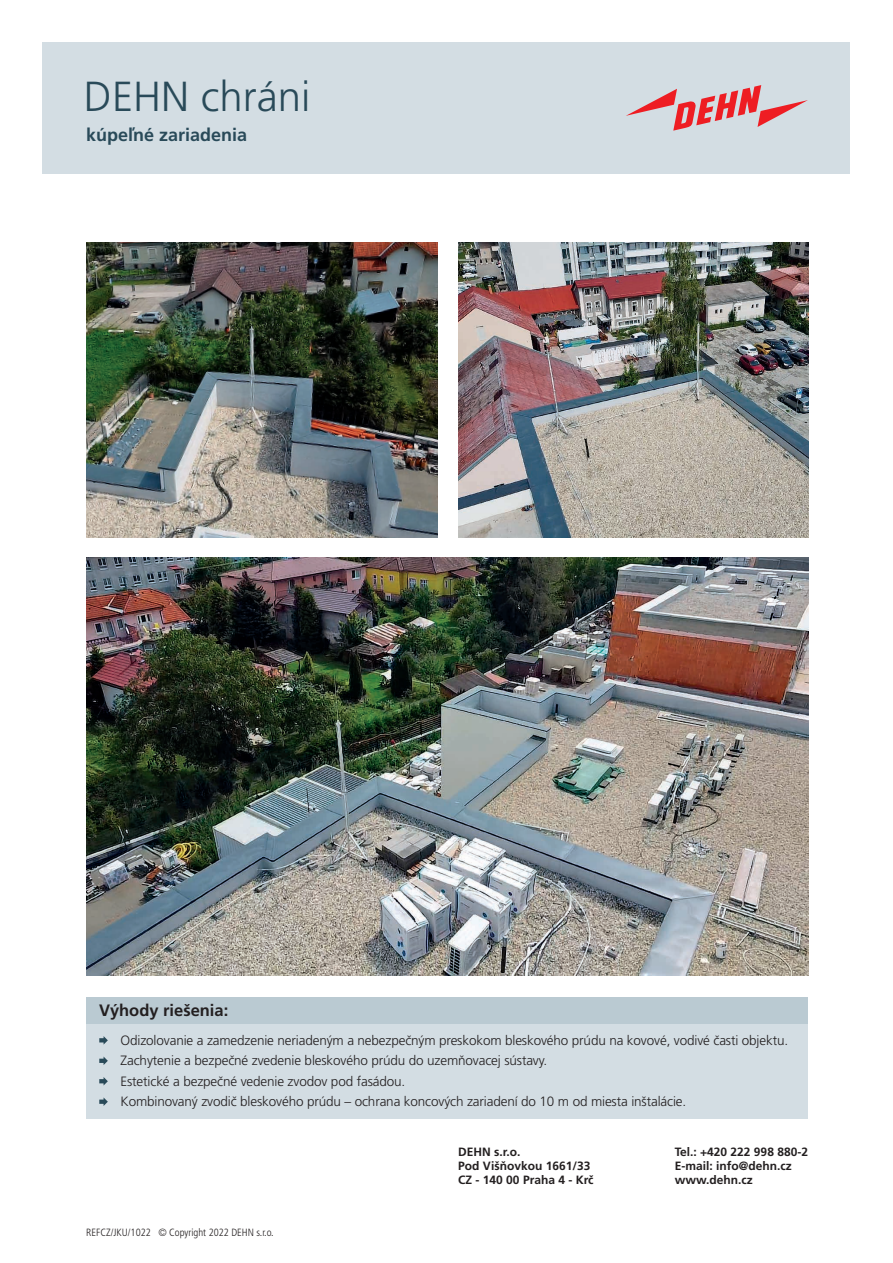
<style>
.page{position:relative;width:893px;height:1263px;background:#fff}
.page>*{position:absolute;margin:0;border:0;box-sizing:border-box;transform-origin:0 0}
.t1{font:300 42px "Frutiger CE";color:#294a59}
.t2{font:700 18px "Frutiger CE";color:#294a59}
.t3{font:700 16.5px "Frutiger CE";color:#231f20}
.t4{font:300 13.5px/20.4px "Frutiger CE";letter-spacing:-.01em;color:#231f20}
.t5{font:700 12px/14.4px "Frutiger CE";color:#231f20}
.t6{font:300 condensed 10.5px "Frutiger CE";color:#231f20}
</style>
<div class="page">
<div style="left:43px;top:43px;width:807px;height:131px;background:#d3dde3"></div>
<svg style="left:626px;top:85px;width:182px;height:46px"></svg>
<div style="left:86px;top:997px;width:722px;height:27px;background:#bacad2"></div>
<div style="left:86px;top:1024px;width:722px;height:94px;background:#d3dde3"></div>
<svg style="left:99px;top:1036px;width:9px;height:8px"></svg>
<svg style="left:99px;top:1056px;width:9px;height:9px"></svg>
<svg style="left:99px;top:1077px;width:9px;height:8px"></svg>
<svg style="left:99px;top:1097px;width:9px;height:9px"></svg>
<img style="left:86px;top:243px;width:351px;height:294px">
<img style="left:458px;top:243px;width:350px;height:294px">
<img style="left:86px;top:558px;width:722px;height:418px">
<h1 class="t1" style="left:84px;top:72px;width:228px">DEHN chráni</h1>
<h2 class="t2" style="left:86px;top:124px;width:163px">kúpeľné zariadenia</h2>
<p class="t3" style="left:99px;top:1000px;width:130px">Výhody riešenia:</p>
<p class="t4" style="left:121px;top:1030px;width:669px">Odizolovanie a zamedzenie neriadeným a nebezpečným preskokom bleskového prúdu na kovové, vodivé časti objektu.<br>Zachytenie a bezpečné zvedenie bleskového prúdu do uzemňovacej sústavy.<br>Estetické a bezpečné vedenie zvodov pod fasádou.<br>Kombinovaný zvodič bleskového prúdu – ochrana koncových zariadení do 10 m od miesta inštalácie.</p>
<p class="t6" style="left:86px;top:1226px;width:189px">REFCZ/JKU/1022 © Copyright 2022 DEHN s.r.o.</p>
<p class="t5" style="left:458px;top:1144px;width:137px">DEHN s.r.o.<br>Pod Višňovkou 1661/33<br>CZ - 140 00 Praha 4 - Krč</p>
<p class="t5" style="left:675px;top:1144px;width:135px">Tel.: +420 222 998 880-2<br>E-mail: info@dehn.cz www.dehn.cz</p>
</div>
